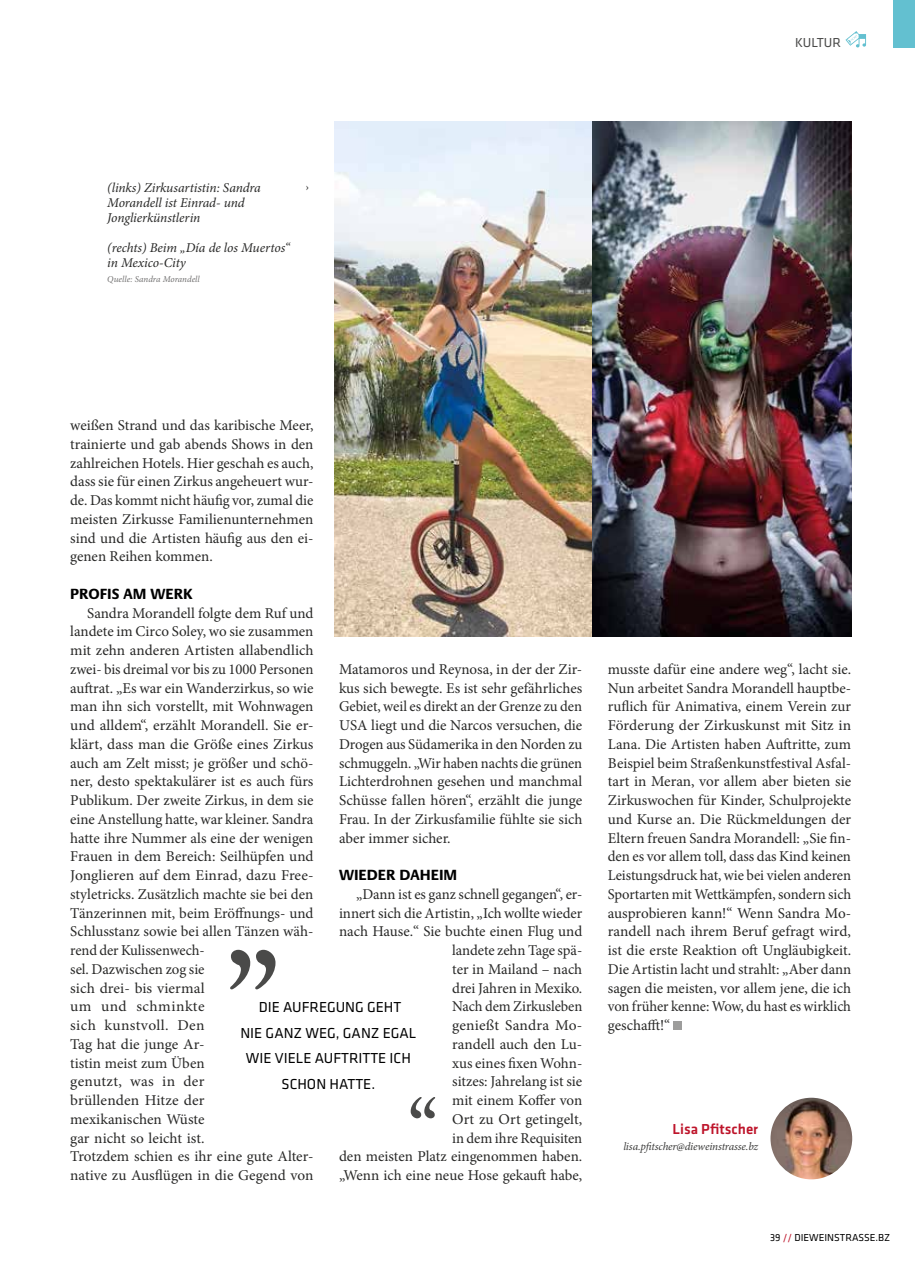
<style>
.page{position:relative;width:915px;height:1263px;background:#fff}
.page>*{position:absolute;margin:0;border:0;box-sizing:border-box;transform-origin:0 0}
.t1{font:15px/18.8px "Minion Pro";color:#282827;text-align:justify}
.t2{font:15px/25.5px "Klavika";color:#000;text-align:center}
.t3{font:700 15px "Praxis Com";color:#000}
.t4{font:500 15px "Klavika";color:#be152b}
.t5{font:italic 13.5px/15px "Minion Pro";letter-spacing:-.01em;color:#282827}
.t6{font:13.5px "Klavika";color:#4a4a49}
.t7{font:italic 11.25px "Minion Pro";letter-spacing:-.015em;color:#3c3c3b}
.t8{font:10.5px "Klavika";color:#000}
.t9{font:italic 9px "Minion Pro";color:#706f6f}
.s1{color:#be152b}
</style>
<div class="page">
<div style="left:673px;top:1021px;width:9px;height:9px;background:#9d9d9c"></div>
<img style="left:334px;top:122px;width:516px;height:514px">
<svg style="left:230px;top:950px;width:45px;height:39px"></svg>
<svg style="left:410px;top:1097px;width:25px;height:21px"></svg>
<img style="left:770px;top:1098px;width:81px;height:81px;border-radius:41px">
<div style="left:893px;top:0;width:21px;height:47px;background:#63c0d0"></div>
<svg style="left:845px;top:31px;width:20px;height:16px"></svg>
<p class="t5" style="left:107px;top:180px;width:155px">(links) Zirkusartistin: Sandra<br>Morandell ist Einrad- und<br>Jonglierkünstlerin</p>
<p class="t5" style="left:107px;top:240px;width:184px">(rechts) Beim „Día de los Muertos“ in Mexico-City</p>
<p class="t9" style="left:107px;top:273px;width:94px">Quelle: Sandra Morandell</p>
<p class="t6" style="left:794px;top:36px;width:47px">KULTUR</p>
<p class="t1" style="left:70px;top:416px;width:245px">weißen Strand und das karibische Meer, trainierte und gab abends Shows in den zahlreichen Hotels. Hier geschah es auch, dass sie für einen Zirkus angeheuert wur&shy;de. Das kommt nicht häufig vor, zumal die meisten Zirkusse Familienunternehmen sind und die Artisten häufig aus den ei&shy;genen Reihen kommen.</p>
<p class="t3" style="left:70px;top:585px;width:124px">PROFIS AM WERK</p>
<p class="t1" style="left:70px;top:603px;width:245px;text-align:left;text-indent:17px">Sandra Morandell folgte dem Ruf und landete im Circo Soley, wo sie zusammen mit zehn anderen Artisten allabendlich zwei- bis dreimal vor bis zu 1000 Personen auftrat. „Es war ein Wanderzirkus, so wie man ihn sich vorstellt, mit Wohnwagen und alldem“, erzählt Morandell. Sie er&shy;klärt, dass man die Größe eines Zirkus auch am Zelt misst; je größer und schö&shy;ner, desto spektakulärer ist es auch fürs<br>Publikum. Der zweite Zirkus, in dem sie eine Anstellung hatte, war kleiner. Sandra hatte ihre Nummer als eine der wenigen<br>Frauen in dem Bereich: Seilhüpfen und<br>Jonglieren auf dem Einrad, dazu Free&shy;styletricks. Zusätzlich machte sie bei den<br>Tänzerinnen mit, beim Eröffnungs- und<br>Schlusstanz sowie bei allen Tänzen wäh&shy;rend der Kulissenwech-<br>sel. Dazwischen zog sie<br>sich drei- bis viermal<br>um und schminkte<br>sich kunstvoll. Den<br>Tag hat die junge Ar-<br>tistin meist zum Üben<br>genutzt, was in der<br>brüllenden Hitze der<br>mexikanischen Wüste<br>gar nicht so leicht ist.<br>Trotzdem schien es ihr eine gute Alter&shy;native zu Ausflügen in die Gegend von</p>
<p class="t1" style="left:339px;top:660px;width:245px">Matamoros und Reynosa, in der der Zir&shy;kus sich bewegte. Es ist sehr gefährliches Gebiet, weil es direkt an der Grenze zu den USA liegt und die Narcos versuchen, die Drogen aus Südamerika in den Norden zu schmuggeln. „Wir haben nachts die grünen Lichterdrohnen gesehen und manchmal Schüsse fallen hören“, erzählt die junge Frau. In der Zirkusfamilie fühlte sie sich aber immer sicher.</p>
<p class="t3" style="left:339px;top:866px;width:120px">WIEDER DAHEIM</p>
<p class="t1" style="left:339px;top:885px;width:245px;text-align:right">„Dann ist es ganz schnell gegangen“, er&shy;innert sich die Artistin, „Ich wollte wieder nach Hause.“ Sie buchte einen Flug und landete zehn Tage spä-<br>ter in Mailand – nach<br>drei Jahren in Mexiko.<br>Nach dem Zirkusleben<br>genießt Sandra Mo-<br>randell auch den Lu-<br>xus eines fixen Wohn-<br>sitzes: Jahrelang ist sie<br>mit einem Koffer von<br>Ort zu Ort getingelt,<br>in dem ihre Requisiten<br>den meisten Platz eingenommen haben. „Wenn ich eine neue Hose gekauft habe,</p>
<p class="t2" style="left:240px;top:995px;width:177px">DIE AUFREGUNG GEHT<br>NIE GANZ WEG, GANZ EGAL<br>WIE VIELE AUFTRITTE ICH<br>SCHON HATTE.</p>
<p class="t1" style="left:607px;top:660px;width:245px">musste dafür eine andere weg“, lacht sie.<br>Nun arbeitet Sandra Morandell hauptbe&shy;ruflich für Animativa, einem Verein zur Förderung der Zirkuskunst mit Sitz in Lana. Die Artisten haben Auftritte, zum Beispiel beim Straßenkunstfestival Asfal&shy;tart in Meran, vor allem aber bieten sie Zirkuswochen für Kinder, Schulprojekte und Kurse an. Die Rückmeldungen der Eltern freuen Sandra Morandell: „Sie fin&shy;den es vor allem toll, dass das Kind keinen Leistungsdruck hat, wie bei vielen anderen Sportarten mit Wettkämpfen, sondern sich ausprobieren kann!“ Wenn Sandra Mo&shy;randell nach ihrem Beruf gefragt wird, ist die erste Reaktion oft Ungläubigkeit.<br>Die Artistin lacht und strahlt: „Aber dann sagen die meisten, vor allem jene, die ich von früher kenne: Wow, du hast es wirklich geschafft!“</p>
<p class="t4" style="left:672px;top:1120px;width:87px">Lisa Pfitscher</p>
<p class="t7" style="left:623px;top:1139px;width:136px">lisa.pfitscher@dieweinstrasse.bz</p>
<p class="t8" style="left:769px;top:1232px;width:122px">39 <span class="s1">//</span> DIEWEINSTRASSE.BZ</p>
</div>
